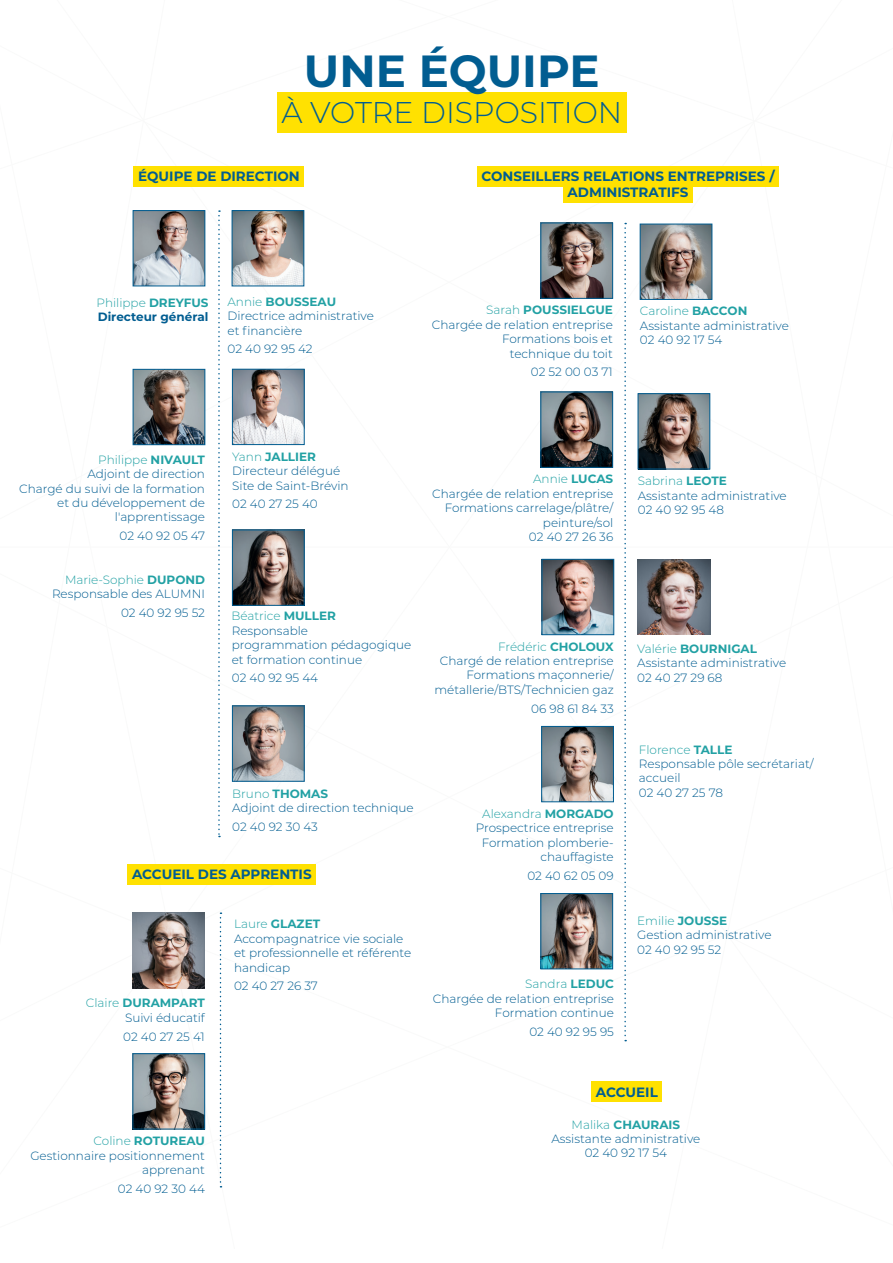
<style>
.page{position:relative;width:893px;height:1263px;background:#fff}
.page>*{position:absolute;margin:0;border:0;box-sizing:border-box;transform-origin:0 0}
.t1{font:700 45px "Montserrat";color:#015d91}
.t2{font:300 30px "Montserrat";color:#015d91}
.t3{font:700 13.5px "Montserrat";color:#015d91}
.t4{font:300 12px/14.4px "Montserrat";color:#015d91;text-align:right}
.t5{font:300 12px "Montserrat";color:#22a1a4}
.t6{font:700 12px "Montserrat";color:#22a1a4}
.t7{font:700 12px "Montserrat";color:#015d91}
.s1{font-weight:700}
.s2{font-weight:300}
</style>
<div class="page">
<svg style="left:132px;top:92px;width:647px;height:454px"></svg>
<div style="left:277px;top:92px;width:349px;height:41px;background:#ffe101"></div>
<img style="left:135px;top:212px;width:68px;height:72px">
<div style="left:133px;top:210px;width:72px;height:76px;border:1px solid #015d91"></div>
<div style="left:134px;top:166px;width:170px;height:20px;background:#ffe101"></div>
<img style="left:234px;top:371px;width:68px;height:72px">
<div style="left:232px;top:369px;width:72px;height:76px;border:1px solid #015d91"></div>
<img style="left:543px;top:225px;width:68px;height:72px">
<div style="left:541px;top:223px;width:72px;height:76px;border:1px solid #015d91"></div>
<img style="left:543px;top:394px;width:68px;height:71px">
<div style="left:541px;top:392px;width:72px;height:75px;border:1px solid #015d91"></div>
<img style="left:544px;top:561px;width:68px;height:72px">
<div style="left:542px;top:559px;width:72px;height:76px;border:1px solid #015d91"></div>
<svg style="left:624px;top:223px;width:2px;height:818px"></svg>
<img style="left:234px;top:212px;width:68px;height:72px">
<div style="left:232px;top:210px;width:72px;height:76px;border:1px solid #015d91"></div>
<svg style="left:218px;top:210px;width:2px;height:627px"></svg>
<img style="left:234px;top:708px;width:68px;height:71px">
<img style="left:234px;top:532px;width:68px;height:71px">
<div style="left:232px;top:530px;width:72px;height:75px;border:1px solid #015d91"></div>
<img style="left:543px;top:895px;width:68px;height:72px">
<div style="left:541px;top:893px;width:72px;height:76px;border:1px solid #015d91"></div>
<img style="left:543px;top:728px;width:69px;height:72px">
<div style="left:541px;top:726px;width:73px;height:76px;border:1px solid #015d91"></div>
<img style="left:133px;top:912px;width:72px;height:76px">
<img style="left:638px;top:559px;width:72px;height:76px">
<img style="left:135px;top:371px;width:68px;height:72px">
<div style="left:133px;top:369px;width:72px;height:76px;border:1px solid #015d91"></div>
<div style="left:477px;top:166px;width:302px;height:20px;background:#ffe101"></div>
<div style="left:563px;top:182px;width:130px;height:21px;background:#ffe101"></div>
<img style="left:640px;top:395px;width:68px;height:72px">
<div style="left:638px;top:393px;width:72px;height:76px;border:1px solid #015d91"></div>
<img style="left:642px;top:226px;width:68px;height:72px">
<div style="left:640px;top:224px;width:72px;height:76px;border:1px solid #015d91"></div>
<svg style="left:220px;top:912px;width:1px;height:275px"></svg>
<img style="left:135px;top:1055px;width:68px;height:72px">
<div style="left:133px;top:1053px;width:72px;height:76px;border:1px solid #015d91"></div>
<div style="left:128px;top:864px;width:188px;height:20px;background:#ffe101"></div>
<div style="left:592px;top:1081px;width:70px;height:21px;background:#ffe101"></div>
<p class="t1" style="left:304px;top:39px;width:297px">UNE ÉQUIPE</p>
<p class="t2" style="left:281px;top:92px;width:342px">À VOTRE DISPOSITION</p>
<p class="t3" style="left:138px;top:166px;width:163px">ÉQUIPE DE DIRECTION</p>
<p class="t3" style="left:481px;top:166px;width:295px">CONSEILLERS RELATIONS ENTREPRISES /</p>
<p class="t3" style="left:568px;top:183px;width:122px">ADMINISTRATIFS</p>
<p class="t5" style="left:96px;top:295px;width:114px">Philippe <span class="s1">DREYFUS</span></p>
<p class="t7" style="left:98px;top:308px;width:112px">Directeur général</p>
<p class="t6" style="left:228px;top:293px;width:110px"><span class="s2">Annie</span> BOUSSEAU</p>
<p class="t4" style="left:228px;top:308px;width:148px;text-align:left">Directrice administrative et financière</p>
<p class="t4" style="left:228px;top:342px;width:87px">02 40 92 95 42</p>
<p class="t6" style="left:486px;top:301px;width:128px"><span class="s2">Sarah</span> POUSSIELGUE</p>
<p class="t4" style="left:432px;top:317px;width:183px">Chargée de relation entreprise</p>
<p class="t4" style="left:502px;top:331px;width:112px">Formations bois et</p>
<p class="t4" style="left:510px;top:346px;width:105px">technique du toit</p>
<p class="t4" style="left:531px;top:364px;width:83px">02 52 00 03 71</p>
<p class="t5" style="left:640px;top:303px;width:109px">Caroline <span class="s1">BACCON</span></p>
<p class="t4" style="left:640px;top:318px;width:150px">Assistante administrative</p>
<p class="t4" style="left:640px;top:332px;width:84px">02 40 92 17 54</p>
<p class="t5" style="left:98px;top:451px;width:108px">Philippe <span class="s1">NIVAULT</span></p>
<p class="t4" style="left:87px;top:466px;width:119px">Adjoint de direction</p>
<p class="t4" style="left:19px;top:481px;width:187px">Chargé du suivi de la formation et du développement de l'apprentissage</p>
<p class="t4" style="left:120px;top:528px;width:87px">02 40 92 05 47</p>
<p class="t5" style="left:65px;top:571px;width:142px">Marie-Sophie <span class="s1">DUPOND</span></p>
<p class="t4" style="left:52px;top:586px;width:155px">Responsable des ALUMNI</p>
<p class="t4" style="left:121px;top:605px;width:85px">02 40 92 95 52</p>
<p class="t6" style="left:232px;top:448px;width:85px"><span class="s2">Yann</span> JALLIER</p>
<p class="t4" style="left:232px;top:463px;width:109px">Directeur délégué</p>
<p class="t4" style="left:232px;top:478px;width:118px">Site de Saint-Brévin</p>
<p class="t4" style="left:232px;top:496px;width:87px">02 40 27 25 40</p>
<p class="t5" style="left:231px;top:608px;width:106px">Béatrice <span class="s1">MULLER</span></p>
<p class="t4" style="left:232px;top:623px;width:181px;text-align:left">Responsable<br>programmation pédagogique et formation continue</p>
<p class="t4" style="left:232px;top:670px;width:88px">02 40 92 95 44</p>
<p class="t6" style="left:232px;top:785px;width:97px"><span class="s2">Bruno</span> THOMAS</p>
<p class="t4" style="left:232px;top:800px;width:183px">Adjoint de direction technique</p>
<p class="t4" style="left:232px;top:819px;width:87px">02 40 92 30 43</p>
<p class="t3" style="left:132px;top:864px;width:181px">ACCUEIL DES APPRENTIS</p>
<p class="t6" style="left:86px;top:994px;width:121px"><span class="s2">Claire</span> DURAMPART</p>
<p class="t4" style="left:125px;top:1010px;width:81px">Suivi éducatif</p>
<p class="t4" style="left:123px;top:1029px;width:83px">02 40 27 25 41</p>
<p class="t6" style="left:234px;top:915px;width:88px"><span class="s2">Laure</span> GLAZET</p>
<p class="t4" style="left:234px;top:931px;width:179px;text-align:left">Accompagnatrice vie sociale et professionnelle et référente handicap</p>
<p class="t4" style="left:234px;top:978px;width:85px">02 40 27 26 37</p>
<p class="t6" style="left:94px;top:1132px;width:113px"><span class="s2">Coline</span> ROTUREAU</p>
<p class="t4" style="left:30px;top:1148px;width:176px">Gestionnaire positionnement apprenant</p>
<p class="t4" style="left:118px;top:1181px;width:88px">02 40 92 30 44</p>
<p class="t5" style="left:533px;top:471px;width:82px">Annie <span class="s1">LUCAS</span></p>
<p class="t4" style="left:432px;top:486px;width:183px">Chargée de relation entreprise</p>
<p class="t4" style="left:445px;top:500px;width:170px">Formations carrelage/plâtre/ peinture/sol</p>
<p class="t4" style="left:529px;top:529px;width:86px">02 40 27 26 36</p>
<p class="t5" style="left:638px;top:473px;width:91px">Sabrina <span class="s1">LEOTE</span></p>
<p class="t4" style="left:638px;top:488px;width:150px">Assistante administrative</p>
<p class="t4" style="left:638px;top:502px;width:88px">02 40 92 95 48</p>
<p class="t5" style="left:498px;top:638px;width:117px">Frédéric <span class="s1">CHOLOUX</span></p>
<p class="t4" style="left:440px;top:653px;width:175px">Chargé de relation entreprise</p>
<p class="t4" style="left:434px;top:668px;width:181px">Formations maçonnerie/ métallerie/BTS/Technicien gaz</p>
<p class="t4" style="left:531px;top:701px;width:84px">06 98 61 84 33</p>
<p class="t5" style="left:482px;top:805px;width:133px">Alexandra <span class="s1">MORGADO</span></p>
<p class="t4" style="left:476px;top:820px;width:139px">Prospectrice entreprise</p>
<p class="t4" style="left:482px;top:835px;width:133px">Formation plomberie&shy;chauffagiste</p>
<p class="t4" style="left:527px;top:868px;width:88px">02 40 62 05 09</p>
<p class="t5" style="left:525px;top:976px;width:90px">Sandra <span class="s1">LEDUC</span></p>
<p class="t4" style="left:433px;top:991px;width:183px">Chargée de relation entreprise</p>
<p class="t4" style="left:495px;top:1005px;width:120px">Formation continue</p>
<p class="t4" style="left:529px;top:1024px;width:86px">02 40 92 95 95</p>
<p class="t6" style="left:637px;top:640px;width:121px"><span class="s2">Valérie</span> BOURNIGAL</p>
<p class="t4" style="left:637px;top:655px;width:150px">Assistante administrative</p>
<p class="t4" style="left:637px;top:670px;width:87px">02 40 27 29 68</p>
<p class="t5" style="left:639px;top:741px;width:95px">Florence <span class="s1">TALLE</span></p>
<p class="t4" style="left:639px;top:756px;width:176px;text-align:left">Responsable pôle secrétariat/ accueil</p>
<p class="t4" style="left:639px;top:785px;width:86px">02 40 27 25 78</p>
<p class="t5" style="left:637px;top:912px;width:91px">Emilie <span class="s1">JOUSSE</span></p>
<p class="t4" style="left:637px;top:927px;width:136px">Gestion administrative</p>
<p class="t4" style="left:637px;top:942px;width:85px">02 40 92 95 52</p>
<p class="t3" style="left:596px;top:1082px;width:63px">ACCUEIL</p>
<p class="t6" style="left:572px;top:1115px;width:110px"><span class="s2">Malika</span> CHAURAIS</p>
<p class="t4" style="left:551px;top:1131px;width:150px">Assistante administrative</p>
<p class="t4" style="left:585px;top:1145px;width:84px">02 40 92 17 54</p>
</div>
